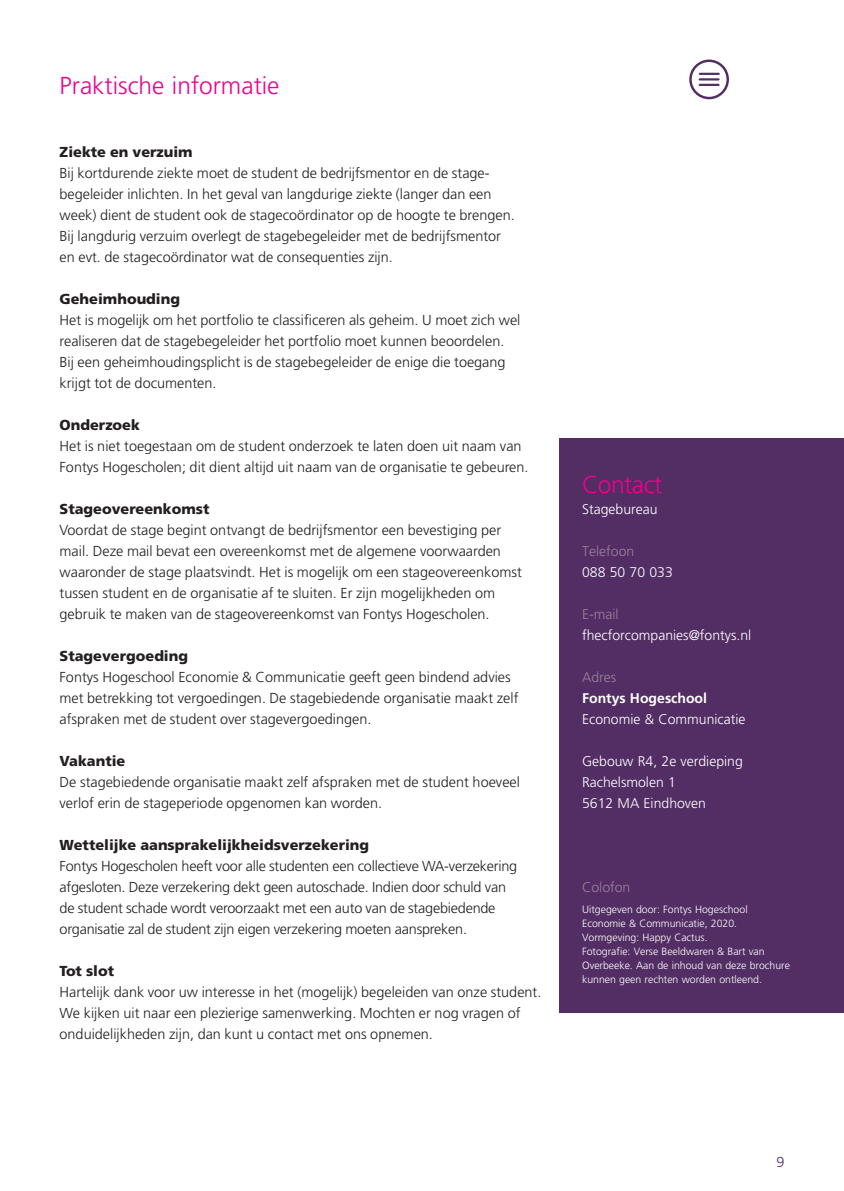
<style>
.page{position:relative;width:844px;height:1191px;background:#fff}
.page>*{position:absolute;margin:0;border:0;box-sizing:border-box;transform-origin:0 0}
.t1{font:300 24.5px "Fontys Frutiger";color:#ed028c}
.t2{font:300 24.5px "Fontys Frutiger";letter-spacing:-.02em;color:#ed028c}
.t3{font:300 14.35px/21px "Fontys Frutiger";color:#231f20}
.t4{font:900 14.35px "Fontys Frutiger";color:#231f20}
.t5{font:300 14.35px "Fontys Frutiger";color:#522e64}
.t6{font:300 14px/21px "Fontys Frutiger";color:#fff}
.t7{font:300 14px "Fontys Frutiger";color:#99819c}
.t8{font:700 14px "Fontys Frutiger";color:#fff}
.t9{font:300 10.5px/14px "Fontys Frutiger";color:#fff}
</style>
<div class="page">
<div style="left:559px;top:438px;width:284px;height:574px;background:#522e64"></div>
<svg style="left:689px;top:60px;width:39px;height:39px"></svg>
<hr style="left:698px;top:73px;width:21px;height:2px;background:#522e64">
<hr style="left:698px;top:84px;width:21px;height:2px;background:#522e64">
<hr style="left:698px;top:78px;width:21px;height:2px;background:#522e64">
<h1 class="t1" style="left:60px;top:71px;width:221px">Praktische informatie</h1>
<p class="t4" style="left:60px;top:143px;width:135px">Ziekte en verzuim</p>
<p class="t3" style="left:60px;top:162px;width:456px">Bij kortdurende ziekte moet de student de bedrijfsmentor en de stage&shy;begeleider inlichten. In het geval van langdurige ziekte (langer dan een week) dient de student ook de stagecoördinator op de hoogte te brengen.<br>Bij langdurig verzuim overlegt de stagebegeleider met de bedrijfsmentor en evt. de stagecoördinator wat de consequenties zijn.</p>
<p class="t4" style="left:60px;top:290px;width:122px">Geheimhouding</p>
<p class="t3" style="left:60px;top:309px;width:462px">Het is mogelijk om het portfolio te classificeren als geheim. U moet zich wel realiseren dat de stagebegeleider het portfolio moet kunnen beoordelen.<br>Bij een geheimhoudingsplicht is de stagebegeleider de enige die toegang krijgt tot de documenten.</p>
<p class="t4" style="left:60px;top:416px;width:82px">Onderzoek</p>
<p class="t3" style="left:60px;top:435px;width:470px">Het is niet toegestaan om de student onderzoek te laten doen uit naam van<br>Fontys Hogescholen; dit dient altijd uit naam van de organisatie te gebeuren.</p>
<p class="t4" style="left:60px;top:500px;width:151px">Stageovereenkomst</p>
<p class="t3" style="left:60px;top:519px;width:463px">Voordat de stage begint ontvangt de bedrijfsmentor een bevestiging per mail. Deze mail bevat een overeenkomst met de algemene voorwaarden waaronder de stage plaatsvindt. Het is mogelijk om een stageovereenkomst tussen student en de organisatie af te sluiten. Er zijn mogelijkheden om gebruik te maken van de stageovereenkomst van Fontys Hogescholen.</p>
<p class="t4" style="left:60px;top:647px;width:130px">Stagevergoeding</p>
<p class="t3" style="left:60px;top:666px;width:460px">Fontys Hogeschool Economie &amp; Communicatie geeft geen bindend advies met betrekking tot vergoedingen. De stagebiedende organisatie maakt zelf afspraken met de student over stagevergoedingen.</p>
<p class="t4" style="left:60px;top:752px;width:67px">Vakantie</p>
<p class="t3" style="left:60px;top:771px;width:462px">De stagebiedende organisatie maakt zelf afspraken met de student hoeveel verlof erin de stageperiode opgenomen kan worden.</p>
<p class="t4" style="left:60px;top:836px;width:311px">Wettelijke aansprakelijkheidsverzekering</p>
<p class="t3" style="left:60px;top:855px;width:459px">Fontys Hogescholen heeft voor alle studenten een collectieve WA-verzekering afgesloten. Deze verzekering dekt geen autoschade. Indien door schuld van de student schade wordt veroorzaakt met een auto van de stagebiedende organisatie zal de student zijn eigen verzekering moeten aanspreken.</p>
<p class="t4" style="left:60px;top:962px;width:56px">Tot slot</p>
<p class="t3" style="left:60px;top:981px;width:483px">Hartelijk dank voor uw interesse in het (mogelijk) begeleiden van onze student.<br>We kijken uit naar een plezierige samenwerking. Mochten er nog vragen of onduidelijkheden zijn, dan kunt u contact met ons opnemen.</p>
<h1 class="t2" style="left:582px;top:470px;width:82px">Contact</h1>
<p class="t6" style="left:582px;top:498px;width:77px">Stagebureau</p>
<p class="t7" style="left:582px;top:543px;width:54px">Telefoon</p>
<p class="t6" style="left:582px;top:561px;width:92px">088 50 70 033</p>
<p class="t7" style="left:582px;top:606px;width:38px">E-mail</p>
<p class="t6" style="left:582px;top:624px;width:171px">fhecforcompanies@fontys.nl</p>
<p class="t7" style="left:582px;top:669px;width:36px">Adres</p>
<p class="t8" style="left:582px;top:689px;width:126px">Fontys Hogeschool</p>
<p class="t6" style="left:582px;top:708px;width:165px">Economie &amp; Communicatie</p>
<p class="t6" style="left:582px;top:750px;width:162px">Gebouw R4, 2e verdieping<br>Rachelsmolen 1<br>5612 MA Eindhoven</p>
<p class="t7" style="left:582px;top:879px;width:50px">Colofon</p>
<p class="t9" style="left:582px;top:902px;width:209px">Uitgegeven door: Fontys Hogeschool Economie &amp; Communicatie, 2020.<br>Vormgeving: Happy Cactus.<br>Fotografie: Verse Beeldwaren &amp; Bart van Overbeeke. Aan de inhoud van deze brochure kunnen geen rechten worden ontleend.</p>
<p class="t5" style="left:776px;top:1153px;width:10px">9</p>
</div>
